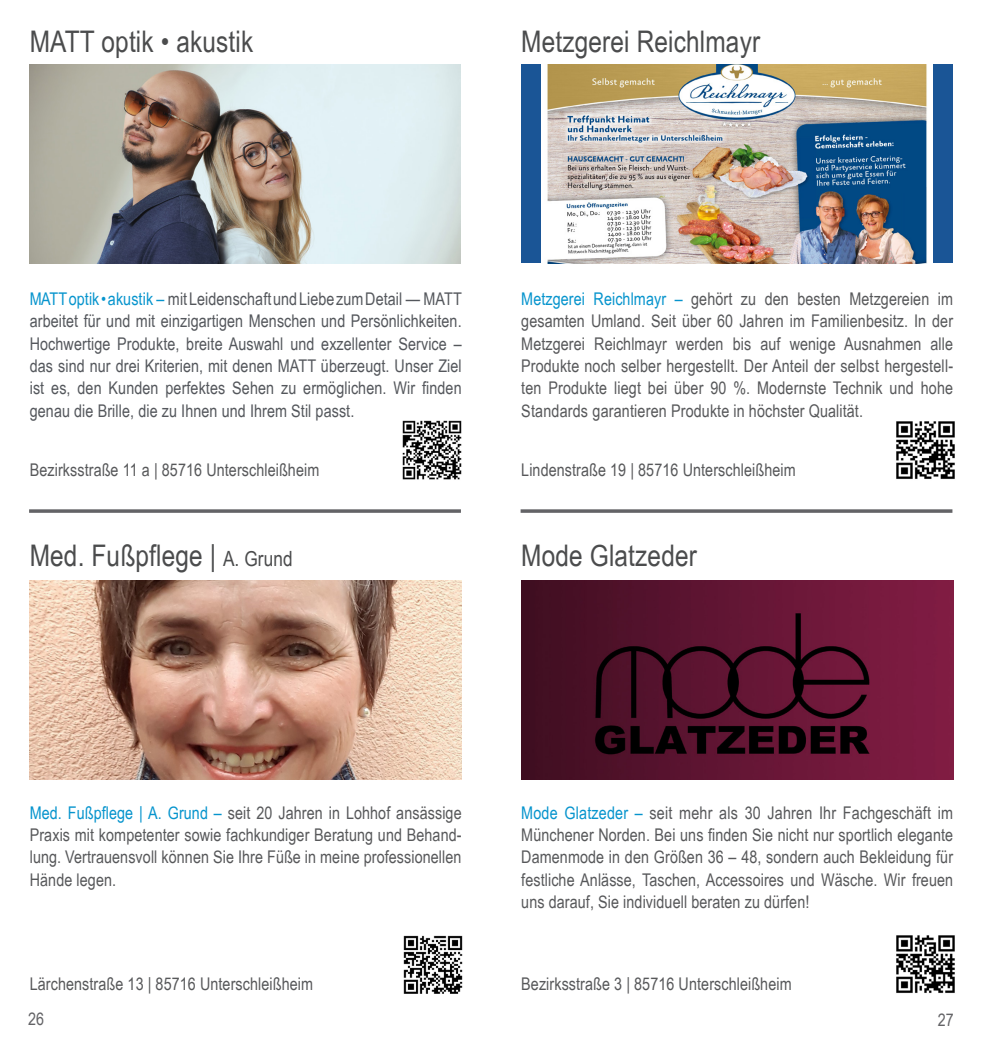
<style>
.page{position:relative;width:983px;height:1042px;background:#fff}
.page>*{position:absolute;margin:0;border:0;box-sizing:border-box;transform-origin:0 0}
.Copy{font:29.75px "USH Arial Narrow";letter-spacing:.005em;color:#4b4c4d}
.Copy-2{font:17.5px/22.4px "USH Arial Narrow";letter-spacing:.005em;color:#57585a;text-align:justify}
.Copy-3{font:17.5px/22.4px "USH Arial Narrow";letter-spacing:.005em;color:#54575c;text-align:justify}
.t1{font:17.5px "USH Arial Narrow";color:#636366}
.s1{color:#0694cd}
.s2{font-size:21px}
</style>
<div class="page">
<img style="left:402px;top:420px;width:60px;height:60px">
<img style="left:30px;top:64px;width:430px;height:199px">
<img style="left:896px;top:421px;width:59px;height:58px">
<div style="left:521px;top:64px;width:431px;height:199px;background:#1a5596"></div>
<img style="left:541px;top:64px;width:391px;height:199px">
<img style="left:30px;top:580px;width:431px;height:199px">
<img style="left:403px;top:935px;width:60px;height:58px">
<img style="left:896px;top:935px;width:59px;height:58px">
<img style="left:521px;top:581px;width:431px;height:198px">
<svg style="left:29px;top:509px;width:432px;height:4px;background:#767678"></svg>
<svg style="left:520px;top:509px;width:432px;height:4px;background:#767678"></svg>
<p class="Copy" style="left:30px;top:20px;width:225px">MATT optik • akustik</p>
<p class="Copy" style="left:521px;top:20px;width:240px">Metzgerei Reichlmayr</p>
<p class="Copy-3" style="left:30px;top:287px;width:433px"><span class="s1">MATT optik • akustik –</span> mit Leidenschaft und Liebe zum Detail — MATT arbeitet für und mit einzigartigen Menschen und Persönlichkeiten.<br>Hochwertige Produkte, breite Auswahl und exzellenter Service – das sind nur drei Kriterien, mit denen MATT überzeugt. Unser Ziel ist es, den Kunden perfektes Sehen zu ermöglichen. Wir finden genau die Brille, die zu Ihnen und Ihrem Stil passt.</p>
<p class="Copy-2" style="left:521px;top:287px;width:433px"><span class="s1">Metzgerei Reichlmayr –</span> gehört zu den besten Metzgereien im gesamten Umland. Seit über 60 Jahren im Familienbesitz. In der Metzgerei Reichlmayr werden bis auf wenige Ausnahmen alle Produkte noch selber hergestellt. Der Anteil der selbst hergestell&shy;ten Produkte liegt bei über 90 %. Modernste Technik und hohe Standards garantieren Produkte in höchster Qualität.</p>
<p class="Copy-2" style="left:30px;top:458px;width:291px">Bezirksstraße 11 a | 85716 Unterschleißheim</p>
<p class="Copy-2" style="left:521px;top:458px;width:276px">Lindenstraße 19 | 85716 Unterschleißheim</p>
<p class="Copy" style="left:30px;top:533px;width:264px">Med. Fußpflege | <span class="s2">A. Grund</span></p>
<p class="Copy" style="left:521px;top:533px;width:177px">Mode Glatzeder</p>
<p class="Copy-2" style="left:30px;top:800px;width:433px"><span class="s1">Med. Fußpflege | A. Grund –</span> seit 20 Jahren in Lohhof ansässige Praxis mit kompetenter sowie fachkundiger Beratung und Behand&shy;lung. Vertrauensvoll können Sie Ihre Füße in meine professionellen Hände legen.</p>
<p class="Copy-2" style="left:30px;top:972px;width:285px">Lärchenstraße 13 | 85716 Unterschleißheim</p>
<p class="Copy-2" style="left:521px;top:800px;width:433px"><span class="s1">Mode Glatzeder –</span> seit mehr als 30 Jahren Ihr Fachgeschäft im Münchener Norden. Bei uns finden Sie nicht nur sportlich elegante Damenmode in den Größen 36 – 48, sondern auch Bekleidung für festliche Anlässe, Taschen, Accessoires und Wäsche. Wir freuen uns darauf, Sie individuell beraten zu dürfen!</p>
<p class="Copy-2" style="left:521px;top:972px;width:272px">Bezirksstraße 3 | 85716 Unterschleißheim</p>
<p class="t1" style="left:28px;top:1006px;width:17px">26</p>
<p class="t1" style="left:937px;top:1007px;width:17px">27</p>
</div>
